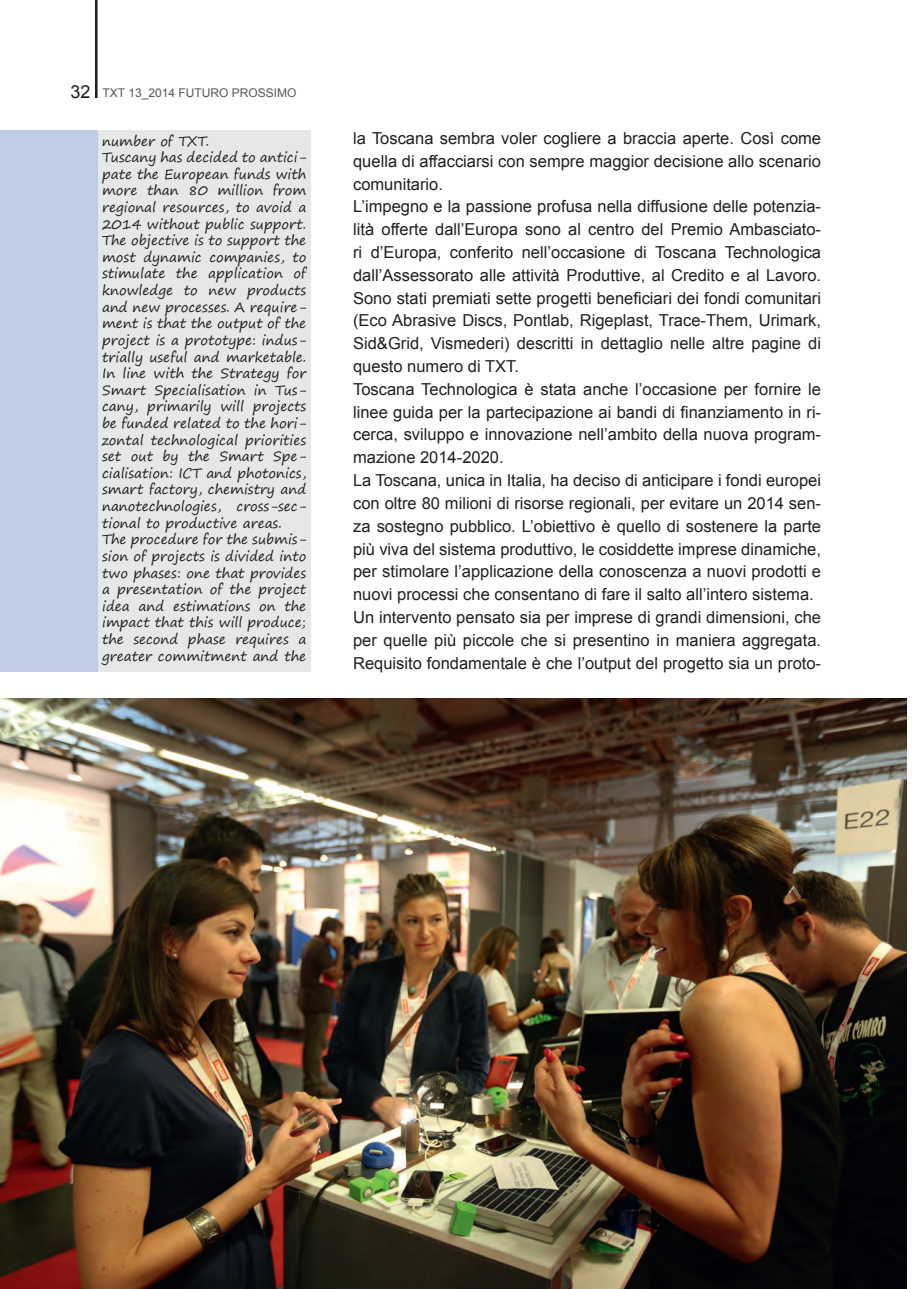
<style>
.page{position:relative;width:919px;height:1289px;background:#fff}
.page>*{position:absolute;margin:0;border:0;box-sizing:border-box;transform-origin:0 0}
.testo{font:16.5px/22.8px "Arial";color:#231f20;text-align:justify}
.Inglese_testo{font:13.5px/16.6px "Segoe Print";color:#231f20;text-align:justify}
.t1{font:12px "Arial";color:#57585a}
.s1{font-size:18px;color:#231f20}
</style>
<div class="page">
<svg style="left:95px;top:0;width:2px;height:98px"></svg>
<div style="left:98px;top:130px;width:212px;height:541px;background:#e6e7e9"></div>
<div style="left:0;top:130px;width:98px;height:541px;background:#c0cce4"></div>
<img style="left:0;top:698px;width:906px;height:590px">
<p class="t1" style="left:70px;top:85px;width:227px"><span class="s1">32</span> TXT 13_2014 FUTURO PROSSIMO</p>
<p class="Inglese_testo" style="left:102px;top:132px;width:109px">number of TXT.</p>
<p class="Inglese_testo" style="left:102px;top:149px;width:206px">Tuscany has decided to antici&shy;pate the European funds with more than 80 million from regional resources, to avoid a 2014 without public support.<br>The objective is to support the most dynamic companies, to stimulate the application of knowledge to new products and new processes. A require&shy;ment is that the output of the project is a prototype: indus&shy;trially useful and marketable.<br>In line with the Strategy for Smart Specialisation in Tus&shy;cany, primarily will projects be funded related to the hori&shy;zontal technological priorities set out by the Smart Spe&shy;cialisation: ICT and photonics, smart factory, chemistry and nanotechnologies, cross-sec&shy;tional to productive areas.</p>
<p class="Inglese_testo" style="left:102px;top:531px;width:206px">The procedure for the submis&shy;sion of projects is divided into two phases: one that provides a presentation of the project idea and estimations on the impact that this will produce; the second phase requires a greater commitment and the</p>
<p class="testo" style="left:353px;top:127px;width:469px">la Toscana sembra voler cogliere a braccia aperte. Così come quella di affacciarsi con sempre maggior decisione allo scenario comunitario.</p>
<p class="testo" style="left:353px;top:195px;width:469px">L’impegno e la passione profusa nella diffusione delle potenzia&shy;lità offerte dall’Europa sono al centro del Premio Ambasciato&shy;ri d’Europa, conferito nell’occasione di Toscana Technologica dall’Assessorato alle attività Produttive, al Credito e al Lavoro.<br>Sono stati premiati sette progetti beneficiari dei fondi comunitari (Eco Abrasive Discs, Pontlab, Rigeplast, Trace-Them, Urimark, Sid&amp;Grid, Vismederi) descritti in dettaglio nelle altre pagine di questo numero di TXT.</p>
<p class="testo" style="left:353px;top:378px;width:469px">Toscana Technologica è stata anche l’occasione per fornire le linee guida per la partecipazione ai bandi di finanziamento in ri&shy;cerca, sviluppo e innovazione nell’ambito della nuova program&shy;mazione 2014-2020.</p>
<p class="testo" style="left:353px;top:469px;width:469px">La Toscana, unica in Italia, ha deciso di anticipare i fondi europei con oltre 80 milioni di risorse regionali, per evitare un 2014 sen&shy;za sostegno pubblico. L’obiettivo è quello di sostenere la parte più viva del sistema produttivo, le cosiddette imprese dinamiche, per stimolare l’applicazione della conoscenza a nuovi prodotti e nuovi processi che consentano di fare il salto all’intero sistema.</p>
<p class="testo" style="left:353px;top:606px;width:469px">Un intervento pensato sia per imprese di grandi dimensioni, che per quelle più piccole che si presentino in maniera aggregata.<br>Requisito fondamentale è che l’output del progetto sia un proto-</p>
</div>
